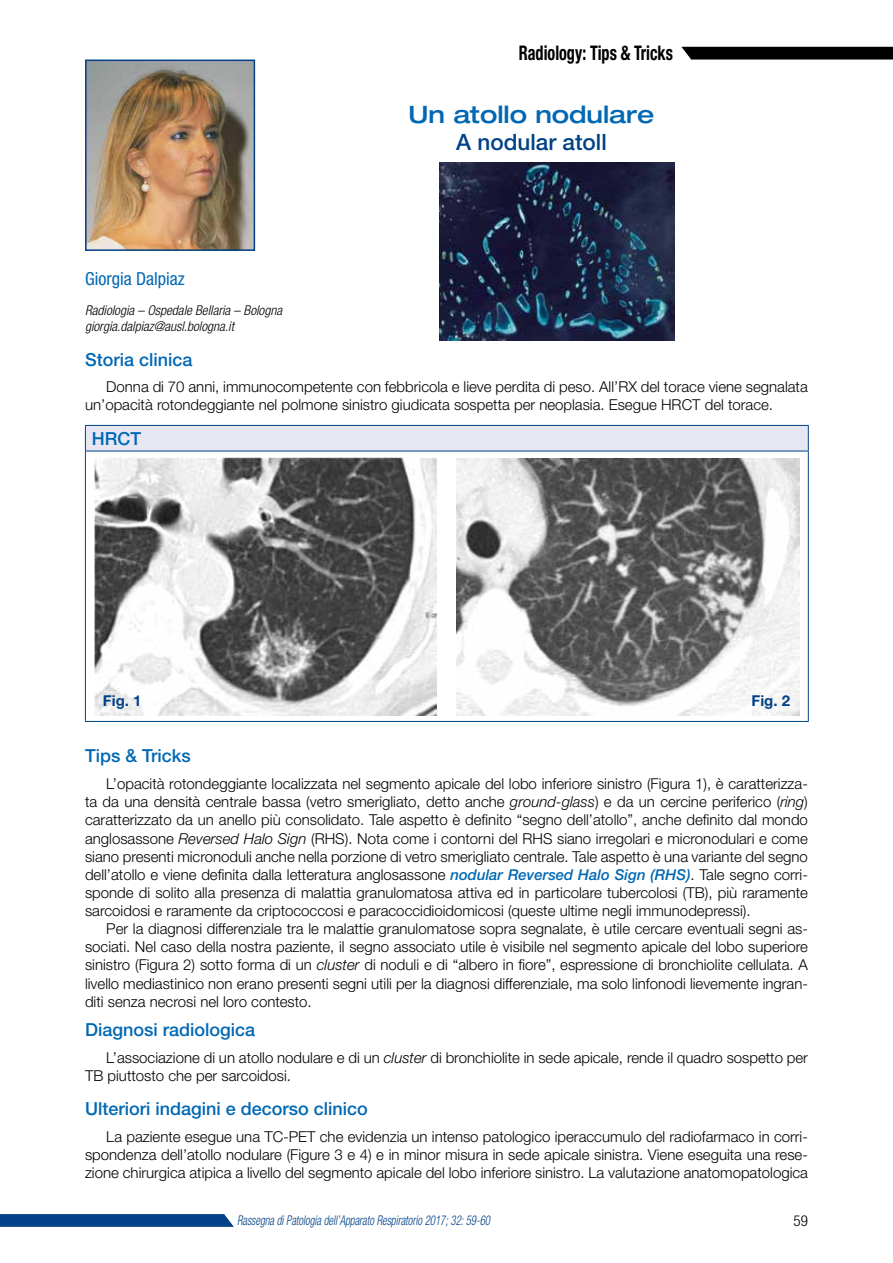
<style>
.page{position:relative;width:893px;height:1263px;background:#fff}
.page>*{position:absolute;margin:0;border:0;box-sizing:border-box;transform-origin:0 0}
.t1{font:500 expanded 24px "Helvetica Neue LT Std";color:#0068b4}
.t2{font:500 22.5px "Helvetica Neue LT Std";color:#004188}
.t3{font:700 condensed 20.1px "Helvetica Neue LT Std";color:#000;scale:.8 1}
.t4{font:500 18px "Helvetica Neue LT Std";color:#0068b4}
.t5{font:condensed 18px "Helvetica Neue LT Std";color:#0068b4}
.t6{font:300 15px/18.1px "Helvetica Neue LT Std";color:#000;text-align:justify}
.t7{font:700 15px "Helvetica Neue LT Std";color:#004188}
.t8{font:300 condensed 15px "Helvetica Neue LT Std";color:#000}
.t9{font:italic 300 condensed 13.5px/16.2px "Helvetica Neue LT Std";color:#000}
.t10{font:italic 300 condensed 13.5px "Helvetica Neue LT Std";color:#004188;scale:.8 1}
.s1{font-style:italic}
.s2{font-weight:500;font-style:italic;color:#0068b4}
</style>
<div class="page">
<svg style="left:0;top:1214px;width:234px;height:13px;background:#09488c"></svg>
<svg style="left:681px;top:47px;width:212px;height:13px;background:#0f0f0f"></svg>
<img style="left:88px;top:63px;width:164px;height:185px">
<div style="left:85px;top:60px;width:170px;height:191px;border:2px solid #004188"></div>
<img style="left:439px;top:162px;width:236px;height:178px">
<div style="left:85px;top:425px;width:723px;height:26px;background:#e6e7f3"></div>
<hr style="left:85px;top:425px;width:724px;height:1px;background:#004188">
<svg style="left:85px;top:426px;width:1px;height:25px"></svg>
<svg style="left:808px;top:426px;width:1px;height:25px"></svg>
<hr style="left:85px;top:451px;width:724px;height:1px;background:#004188">
<hr style="left:85px;top:451px;width:1px;height:270px;background:#004188">
<hr style="left:808px;top:451px;width:1px;height:270px;background:#004188">
<hr style="left:85px;top:721px;width:724px;height:1px;background:#004188">
<img style="left:457px;top:459px;width:342px;height:256px">
<img style="left:94px;top:457px;width:343px;height:258px">
<h3 class="t3" style="left:519px;top:40px;width:194px">Radiology: Tips &amp; Tricks</h3>
<h1 class="t1" style="left:408px;top:100px;width:248px">Un atollo nodulare</h1>
<h2 class="t2" style="left:456px;top:129px;width:152px">A nodular atoll</h2>
<p class="t5" style="left:85px;top:268px;width:101px">Giorgia Dalpiaz</p>
<p class="t9" style="left:85px;top:302px;width:199px">Radiologia – Ospedale Bellaria – Bologna giorgia.dalpiaz@ausl.bologna.it</p>
<p class="t4" style="left:85px;top:348px;width:109px">Storia clinica</p>
<p class="t6" style="left:85px;top:377px;width:724px;text-indent:21px">Donna di 70 anni, immunocompetente con febbricola e lieve perdita di peso. All’RX del torace viene segnalata un’opacità rotondeggiante nel polmone sinistro giudicata sospetta per neoplasia. Esegue HRCT del torace.</p>
<p class="t4" style="left:92px;top:427px;width:51px">HRCT</p>
<p class="t7" style="left:103px;top:691px;width:40px">Fig. 1</p>
<p class="t7" style="left:751px;top:691px;width:40px">Fig. 2</p>
<p class="t4" style="left:85px;top:745px;width:107px">Tips &amp; Tricks</p>
<p class="t6" style="left:85px;top:774px;width:724px;text-indent:21px">L’opacità rotondeggiante localizzata nel segmento apicale del lobo inferiore sinistro (Figura 1), è caratterizza&shy;ta da una densità centrale bassa (vetro smerigliato, detto anche <span class="s1">ground-glass</span>) e da un cercine periferico (<span class="s1">ring</span>) caratterizzato da un anello più consolidato. Tale aspetto è definito “segno dell’atollo”, anche definito dal mondo anglosassone <span class="s1">Reversed Halo Sign</span> (RHS). Nota come i contorni del RHS siano irregolari e micronodulari e come siano presenti micronoduli anche nella porzione di vetro smerigliato centrale. Tale aspetto è una variante del segno dell’atollo e viene definita dalla letteratura anglosassone <span class="s2">nodular Reversed Halo Sign (RHS)</span>. Tale segno corri&shy;sponde di solito alla presenza di malattia granulomatosa attiva ed in particolare tubercolosi (TB), più raramente sarcoidosi e raramente da criptococcosi e paracoccidioidomicosi (queste ultime negli immunodepressi).</p>
<p class="t6" style="left:85px;top:919px;width:724px;text-indent:21px">Per la diagnosi differenziale tra le malattie granulomatose sopra segnalate, è utile cercare eventuali segni as&shy;sociati. Nel caso della nostra paziente, il segno associato utile è visibile nel segmento apicale del lobo superiore sinistro (Figura 2) sotto forma di un <span class="s1">cluster</span> di noduli e di “albero in fiore”, espressione di bronchiolite cellulata. A livello mediastinico non erano presenti segni utili per la diagnosi differenziale, ma solo linfonodi lievemente ingran&shy;diti senza necrosi nel loro contesto.</p>
<p class="t4" style="left:85px;top:1019px;width:172px">Diagnosi radiologica</p>
<p class="t6" style="left:85px;top:1048px;width:724px;text-indent:21px">L’associazione di un atollo nodulare e di un <span class="s1">cluster</span> di bronchiolite in sede apicale, rende il quadro sospetto per<br>TB piuttosto che per sarcoidosi.</p>
<p class="t4" style="left:85px;top:1098px;width:284px">Ulteriori indagini e decorso clinico</p>
<p class="t6" style="left:85px;top:1127px;width:724px;text-indent:21px">La paziente esegue una TC-PET che evidenzia un intenso patologico iperaccumulo del radiofarmaco in corri&shy;spondenza dell’atollo nodulare (Figure 3 e 4) e in minor misura in sede apicale sinistra. Viene eseguita una rese&shy;zione chirurgica atipica a livello del segmento apicale del lobo inferiore sinistro. La valutazione anatomopatologica</p>
<p class="t10" style="left:237px;top:1212px;width:318px">Rassegna di Patologia dell’Apparato Respiratorio 2017; 32: 59-60</p>
<p class="t8" style="left:793px;top:1212px;width:16px">59</p>
</div>
